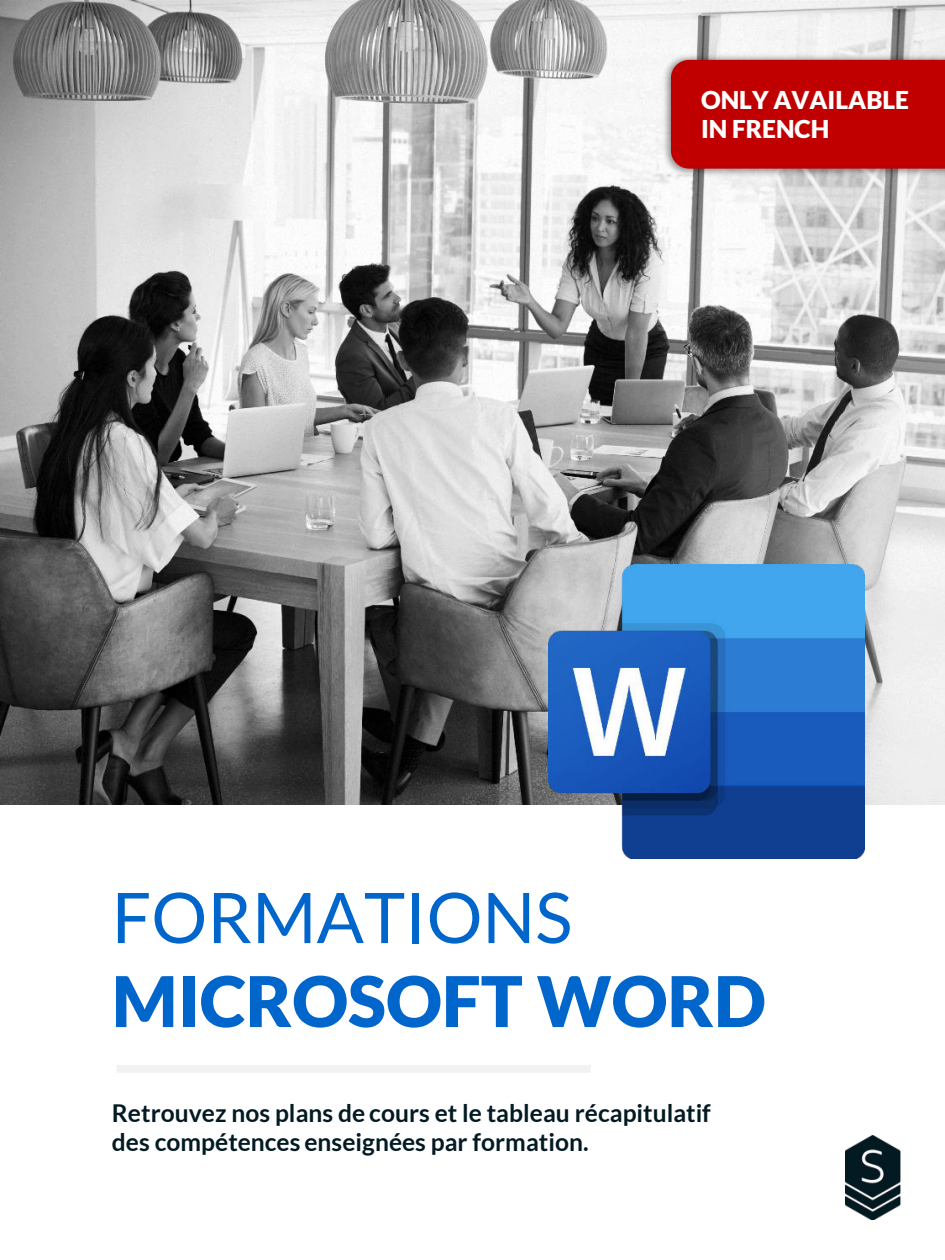
<style>
.page{position:relative;width:945px;height:1260px;background:#fff}
.page>*{position:absolute;margin:0;border:0;box-sizing:border-box;transform-origin:0 0}
.t1{font:900 70px "Lato";color:#06c}
.t2{font:70px "Lato";color:#06c}
.t3{font:700 24.5px/29.4px "Lato";color:#031a22}
.t4{font:900 24.5px/29.4px "Lato";color:#fff}
</style>
<div class="page">
<img style="left:0;top:0;width:945px;height:805px">
<img style="left:548px;top:565px;width:316px;height:294px">
<img style="left:846px;top:1135px;width:54px;height:84px">
<div style="left:117px;top:1065px;width:474px;height:8px;background:#f2f2f2"></div>
<img style="left:661px;top:51px;width:284px;height:126px">
<div style="left:671px;top:60px;width:274px;height:109px;background:#c00000"></div>
<p class="t4" style="left:701px;top:85px;width:210px">ONLY AVAILABLE<br>IN FRENCH</p>
<h1 class="t2" style="left:112px;top:879px;width:462px">FORMATIONS</h1>
<h1 class="t1" style="left:112px;top:960px;width:655px">MICROSOFT WORD</h1>
<p class="t3" style="left:112px;top:1098px;width:601px">Retrouvez nos plans de cours et le tableau récapitulatif des compétences enseignées par formation.</p>
</div>
